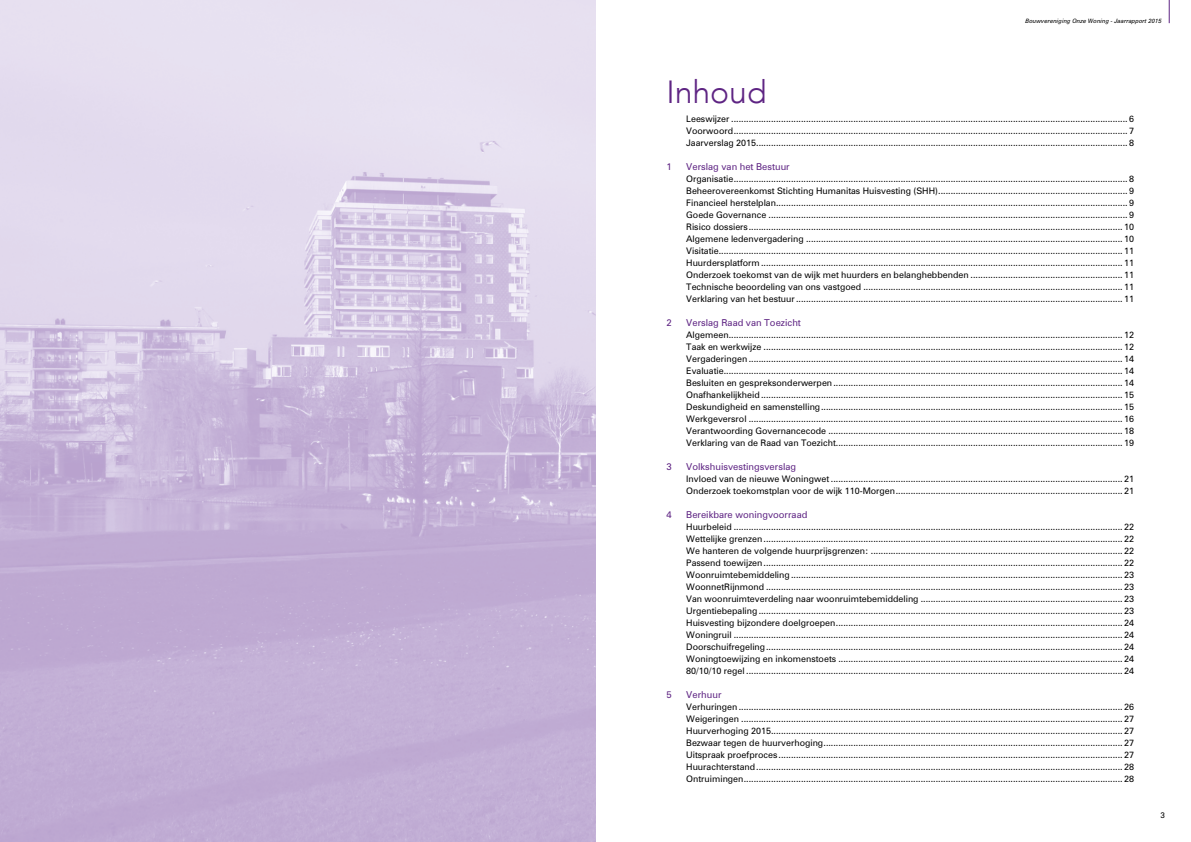
<style>
.page{position:relative;width:1191px;height:842px;background:#fff}
.page>*{position:absolute;margin:0;border:0;box-sizing:border-box;transform-origin:0 0}
.t1{font:300 32px "Avenir";color:#5e2483}
.t2{font:9.5px "Zurich BT";color:#5e2483}
.t3{font:9px/12px "Zurich BT";color:#000;text-align:justify}
.t4{font:8px "Zurich BT";color:#000}
.t5{font:italic 6px "Zurich BT";color:#000}
</style>
<div class="page">
<svg style="left:1169px;top:0;width:1px;height:23px"></svg>
<img style="left:0;top:0;width:595px;height:842px">
<p class="t5" style="left:1025px;top:17px;width:138px">Bouwvereniging Onze Woning - Jaarrapport 2015</p>
<h1 class="t1" style="left:666px;top:73px;width:102px">Inhoud</h1>
<p class="t3" style="left:686px;top:113px;width:449px">Leeswijzer ............................................................................................................................................................... 6<br>Voorwoord.............................................................................................................................................................. 7<br>Jaarverslag 2015..................................................................................................................................................... 8</p>
<p class="t2" style="left:666px;top:161px;width:7px">1</p>
<p class="t2" style="left:686px;top:161px;width:105px">Verslag van het Bestuur</p>
<p class="t3" style="left:686px;top:173px;width:449px">Organisatie.............................................................................................................................................................. 8<br>Beheerovereenkomst Stichting Humanitas Huisvesting (SHH)............................................................................ 9<br>Financieel herstelplan............................................................................................................................................. 9<br>Goede Governance ................................................................................................................................................ 9<br>Risico dossiers...................................................................................................................................................... 10<br>Algemene ledenvergadering ............................................................................................................................... 10<br>Visitatie.................................................................................................................................................................. 11<br>Huurdersplatform ................................................................................................................................................. 11<br>Onderzoek toekomst van de wijk met huurders en belanghebbenden ............................................................. 11<br>Technische beoordeling van ons vastgoed ........................................................................................................ 11<br>Verklaring van het bestuur................................................................................................................................... 11</p>
<p class="t2" style="left:666px;top:317px;width:7px">2</p>
<p class="t2" style="left:686px;top:317px;width:116px">Verslag Raad van Toezicht</p>
<p class="t3" style="left:686px;top:329px;width:449px">Algemeen.............................................................................................................................................................. 12<br>Taak en werkwijze ................................................................................................................................................ 12<br>Vergaderingen...................................................................................................................................................... 14<br>Evaluatie................................................................................................................................................................ 14<br>Besluiten en gespreksonderwerpen.................................................................................................................... 14<br>Onafhankelijkheid................................................................................................................................................. 15<br>Deskundigheid en samenstelling......................................................................................................................... 15<br>Werkgeversrol ...................................................................................................................................................... 16<br>Verantwoording Governancecode ...................................................................................................................... 18<br>Verklaring van de Raad van Toezicht................................................................................................................... 19</p>
<p class="t2" style="left:666px;top:461px;width:7px">3</p>
<p class="t2" style="left:686px;top:461px;width:111px">Volkshuisvestingsverslag</p>
<p class="t3" style="left:686px;top:473px;width:449px">Invloed van de nieuwe Woningwet ..................................................................................................................... 21<br>Onderzoek toekomstplan voor de wijk 110-Morgen........................................................................................... 21</p>
<p class="t2" style="left:666px;top:509px;width:7px">4</p>
<p class="t2" style="left:686px;top:509px;width:123px">Bereikbare woningvoorraad</p>
<p class="t3" style="left:686px;top:521px;width:449px">Huurbeleid ............................................................................................................................................................ 22<br>Wettelijke grenzen ................................................................................................................................................ 22<br>We hanteren de volgende huurprijsgrenzen: ..................................................................................................... 22<br>Passend toewijzen................................................................................................................................................ 22<br>Woonruimtebemiddeling..................................................................................................................................... 23<br>WoonnetRijnmond ............................................................................................................................................... 23<br>Van woonruimteverdeling naar woonruimtebemiddeling ................................................................................. 23<br>Urgentiebepaling.................................................................................................................................................. 23<br>Huisvesting bijzondere doelgroepen................................................................................................................... 24<br>Woningruil ............................................................................................................................................................ 24<br>Doorschuifregeling............................................................................................................................................... 24<br>Woningtoewijzing en inkomenstoets .................................................................................................................. 24<br>80/10/10 regel ....................................................................................................................................................... 24</p>
<p class="t2" style="left:666px;top:689px;width:7px">5</p>
<p class="t2" style="left:686px;top:689px;width:37px">Verhuur</p>
<p class="t3" style="left:686px;top:701px;width:449px">Verhuringen.......................................................................................................................................................... 26<br>Weigeringen ......................................................................................................................................................... 27<br>Huurverhoging 2015............................................................................................................................................. 27<br>Bezwaar tegen de huurverhoging........................................................................................................................ 27<br>Uitspraak proefproces.......................................................................................................................................... 27<br>Huurachterstand................................................................................................................................................... 28<br>Ontruimingen........................................................................................................................................................ 28</p>
<p class="t4" style="left:1160px;top:811px;width:6px">3</p>
</div>
